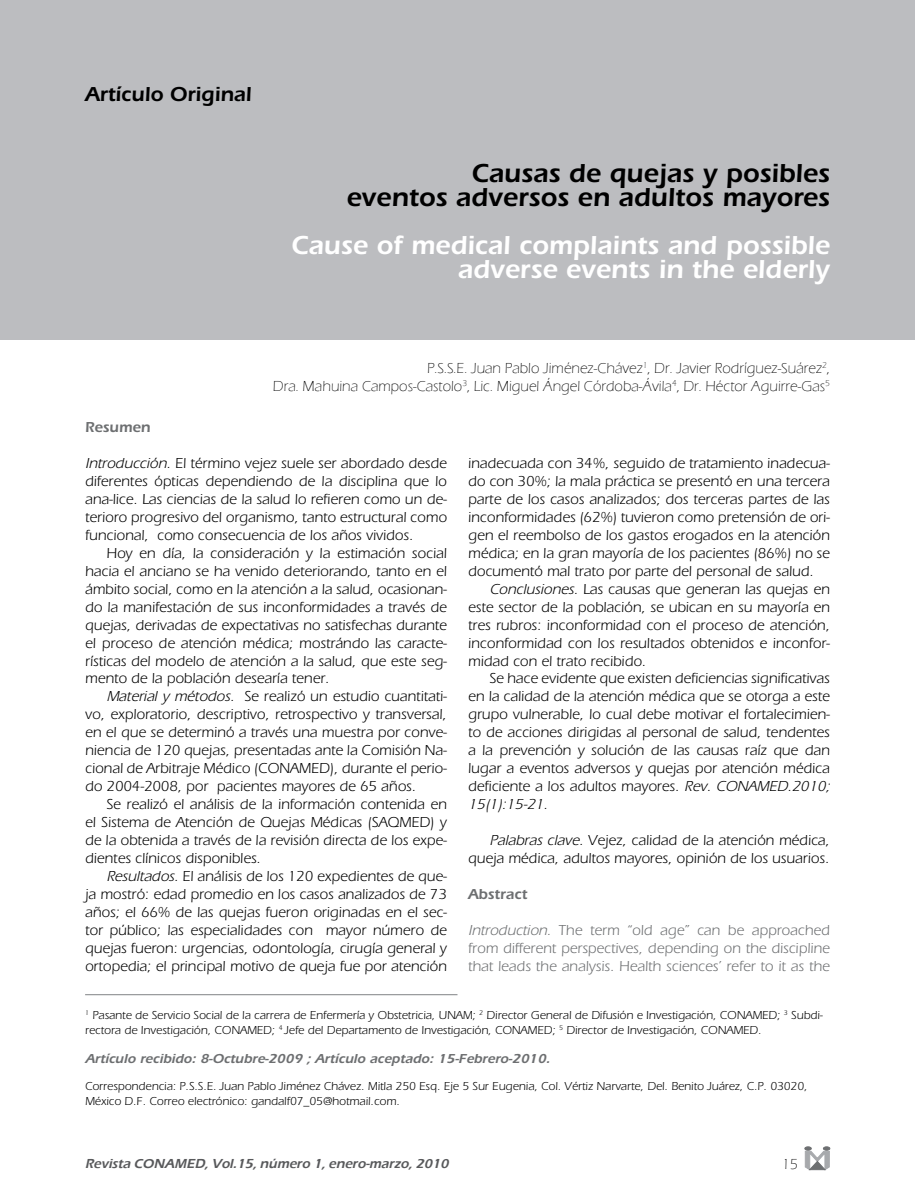
<style>
.page{position:relative;width:915px;height:1191px;background:#fff}
.page>*{position:absolute;margin:0;border:0;box-sizing:border-box;transform-origin:0 0}
.t1{font:600 26.85px/23.9px "Itc Eras";color:#fff;text-align:right}
.t2{font:600 26.85px/23.9px "Itc Eras";color:#000;text-align:right}
.t3{font:600 20.85px "Itc Eras";color:#000}
.t4{font:15px/18px "Itc Eras";color:#000;text-align:justify}
.t5{font:15px/18px "Itc Eras";color:#6d6f71;text-align:justify}
.t6{font:300 15px/18px "Eras ITC";color:#000;text-align:right}
.t7{font:600 15px "Itc Eras";color:#6d6f71}
.t8{font:italic 600 13.5px "Itc Eras";color:#6d6f71}
.t9{font:italic 600 13.5px "Eras ITC";color:#58595b}
.t10{font:12px/15px "Itc Eras";color:#000}
.s1{font-style:italic}
</style>
<div class="page">
<div style="left:0;top:0;width:913px;height:339px;background:#bcbdc0"></div>
<hr style="left:85px;top:994px;width:372px;height:1px;background:#808285">
<svg style="left:804px;top:1146px;width:25px;height:23px"></svg>
<h2 class="t3" style="left:85px;top:82px;width:168px">Artículo Original</h2>
<h1 class="t2" style="left:346px;top:161px;width:484px">Causas de quejas y posibles<br>eventos adversos en adultos mayores</h1>
<h1 class="t1" style="left:291px;top:233px;width:540px">Cause of medical complaints and possible adverse events in the elderly</h1>
<p class="t6" style="left:273px;top:359px;width:558px">P.S.S.E. Juan Pablo Jiménez-Chávez<sup>1</sup>, Dr. Javier Rodríguez-Suárez<sup>2</sup>,<br>Dra. Mahuina Campos-Castolo<sup>3</sup>, Lic. Miguel Ángel Córdoba-Ávila<sup>4</sup>, Dr. Héctor Aguirre-Gas<sup>5</sup></p>
<p class="t7" style="left:85px;top:419px;width:67px">Resumen</p>
<p class="t4" style="left:85px;top:454px;width:363px"><span class="s1">Introducción.</span> El término vejez suele ser abordado desde diferentes ópticas dependiendo de la disciplina que lo ana-lice. Las ciencias de la salud lo refieren como un de&shy;terioro progresivo del organismo, tanto estructural como funcional, como consecuencia de los años vividos.</p>
<p class="t4" style="left:85px;top:544px;width:363px;text-indent:21px">Hoy en día, la consideración y la estimación social hacia el anciano se ha venido deteriorando, tanto en el ámbito social, como en la atención a la salud, ocasionan&shy;do la manifestación de sus inconformidades a través de quejas, derivadas de expectativas no satisfechas durante el proceso de atención médica; mostrándo las caracte&shy;rísticas del modelo de atención a la salud, que este seg&shy;mento de la población desearía tener.</p>
<p class="t4" style="left:85px;top:687px;width:363px;text-indent:21px"><span class="s1">Material y métodos.</span> Se realizó un estudio cuantitati&shy;vo, exploratorio, descriptivo, retrospectivo y transversal, en el que se determinó a través una muestra por conve&shy;niencia de 120 quejas, presentadas ante la Comisión Na&shy;cional de Arbitraje Médico (CONAMED), durante el perio&shy;do 2004-2008, por pacientes mayores de 65 años.</p>
<p class="t4" style="left:85px;top:795px;width:363px;text-indent:21px">Se realizó el análisis de la información contenida en el Sistema de Atención de Quejas Médicas (SAQMED) y de la obtenida a través de la revisión directa de los expe&shy;dientes clínicos disponibles.</p>
<p class="t4" style="left:85px;top:867px;width:363px;text-indent:21px"><span class="s1">Resultados.</span> El análisis de los 120 expedientes de que&shy;ja mostró: edad promedio en los casos analizados de 73 años; el 66% de las quejas fueron originadas en el sec&shy;tor público; las especialidades con mayor número de quejas fueron: urgencias, odontología, cirugía general y ortopedia; el principal motivo de queja fue por atención</p>
<p class="t4" style="left:468px;top:454px;width:363px">inadecuada con 34%, seguido de tratamiento inadecua&shy;do con 30%; la mala práctica se presentó en una tercera parte de los casos analizados; dos terceras partes de las inconformidades (62%) tuvieron como pretensión de ori&shy;gen el reembolso de los gastos erogados en la atención médica; en la gran mayoría de los pacientes (86%) no se documentó mal trato por parte del personal de salud.</p>
<p class="t4" style="left:468px;top:580px;width:363px;text-indent:21px"><span class="s1">Conclusiones.</span> Las causas que generan las quejas en este sector de la población, se ubican en su mayoría en tres rubros: inconformidad con el proceso de atención, inconformidad con los resultados obtenidos e inconfor&shy;midad con el trato recibido.</p>
<p class="t4" style="left:468px;top:670px;width:366px;text-align:left;text-indent:21px">Se hace evidente que existen deficiencias significativas en la calidad de la atención médica que se otorga a este grupo vulnerable, lo cual debe motivar el fortalecimien&shy;to de acciones dirigidas al personal de salud, tendentes a la prevención y solución de las causas raíz que dan lugar a eventos adversos y quejas por atención médica deficiente a los adultos mayores. <span class="s1">Rev. CONAMED.2010; 15(1):15-21.</span></p>
<p class="t4" style="left:468px;top:831px;width:363px;text-align:right"><span class="s1">Palabras clave.</span> Vejez, calidad de la atención médica, queja médica, adultos mayores, opinión de los usuarios.</p>
<p class="t7" style="left:468px;top:885px;width:61px">Abstract</p>
<p class="t5" style="left:468px;top:921px;width:363px"><span class="s1">Introduction.</span> The term “old age” can be approached from different perspectives, depending on the discipline that leads the analysis. Health sciences’ refer to it as the</p>
<p class="t10" style="left:85px;top:1007px;width:739px"><sup>1</sup> Pasante de Servicio Social de la carrera de Enfermería y Obstetricia, UNAM; <sup>2</sup> Director General de Difusión e Investigación, CONAMED; <sup>3</sup> Subdi&shy;rectora de Investigación, CONAMED; <sup>4</sup> Jefe del Departamento de Investigación, CONAMED; <sup>5</sup> Director de Investigación, CONAMED.</p>
<p class="t8" style="left:85px;top:1051px;width:469px">Artículo recibido: 8-Octubre-2009 ; Artículo aceptado: 15-Febrero-2010.</p>
<p class="t10" style="left:85px;top:1079px;width:723px">Correspondencia: P.S.S.E. Juan Pablo Jiménez Chávez. Mitla 250 Esq. Eje 5 Sur Eugenia, Col. Vértiz Narvarte, Del. Benito Juárez, C.P. 03020,<br>México D.F. Correo electrónico: gandalf07_05@hotmail.com.</p>
<p class="t9" style="left:85px;top:1155px;width:367px">Revista CONAMED,Vol.15,número 1,enero-marzo,2010</p>
<p class="t6" style="left:781px;top:1155px;width:18px">15</p>
</div>
